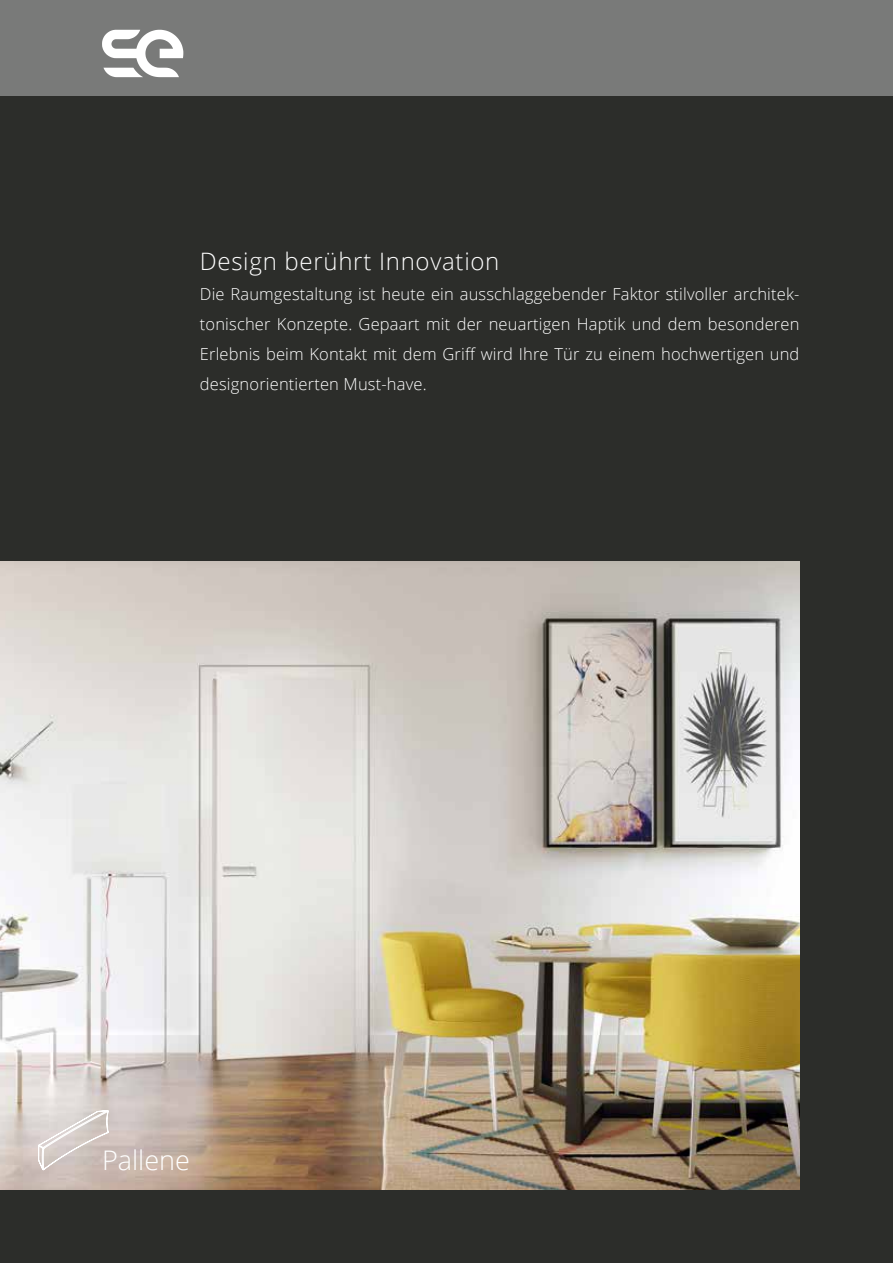
<style>
.page{position:relative;width:893px;height:1263px;background:#2c2d2a}
.page>*{position:absolute;margin:0;border:0;box-sizing:border-box;transform-origin:0 0}
.t1{font:300 27px "Open Sans";color:#fff}
.t2{font:300 24px "Open Sans";letter-spacing:.03em;color:#fff}
.t3{font:300 16.5px/30px "Open Sans";letter-spacing:.01em;color:#fff;text-align:justify}
</style>
<div class="page">
<img style="left:0;top:561px;width:799px;height:629px">
<svg style="left:38px;top:1109px;width:71px;height:62px;background:#d8cfcb"></svg>
<div style="left:0;top:0;width:893px;height:96px;background:#797a79"></div>
<svg style="left:102px;top:30px;width:81px;height:47px"></svg>
<h2 class="t2" style="left:200px;top:245px;width:301px">Design berührt Innovation</h2>
<p class="t3" style="left:200px;top:279px;width:601px">Die Raumgestaltung ist heute ein ausschlaggebender Faktor stilvoller architek&shy;tonischer Konzepte. Gepaart mit der neuartigen Haptik und dem besonderen Erlebnis beim Kontakt mit dem Griff wird Ihre Tür zu einem hochwertigen und designorientierten Must-have.</p>
<h1 class="t1" style="left:102px;top:1142px;width:89px">Pallene</h1>
</div>
